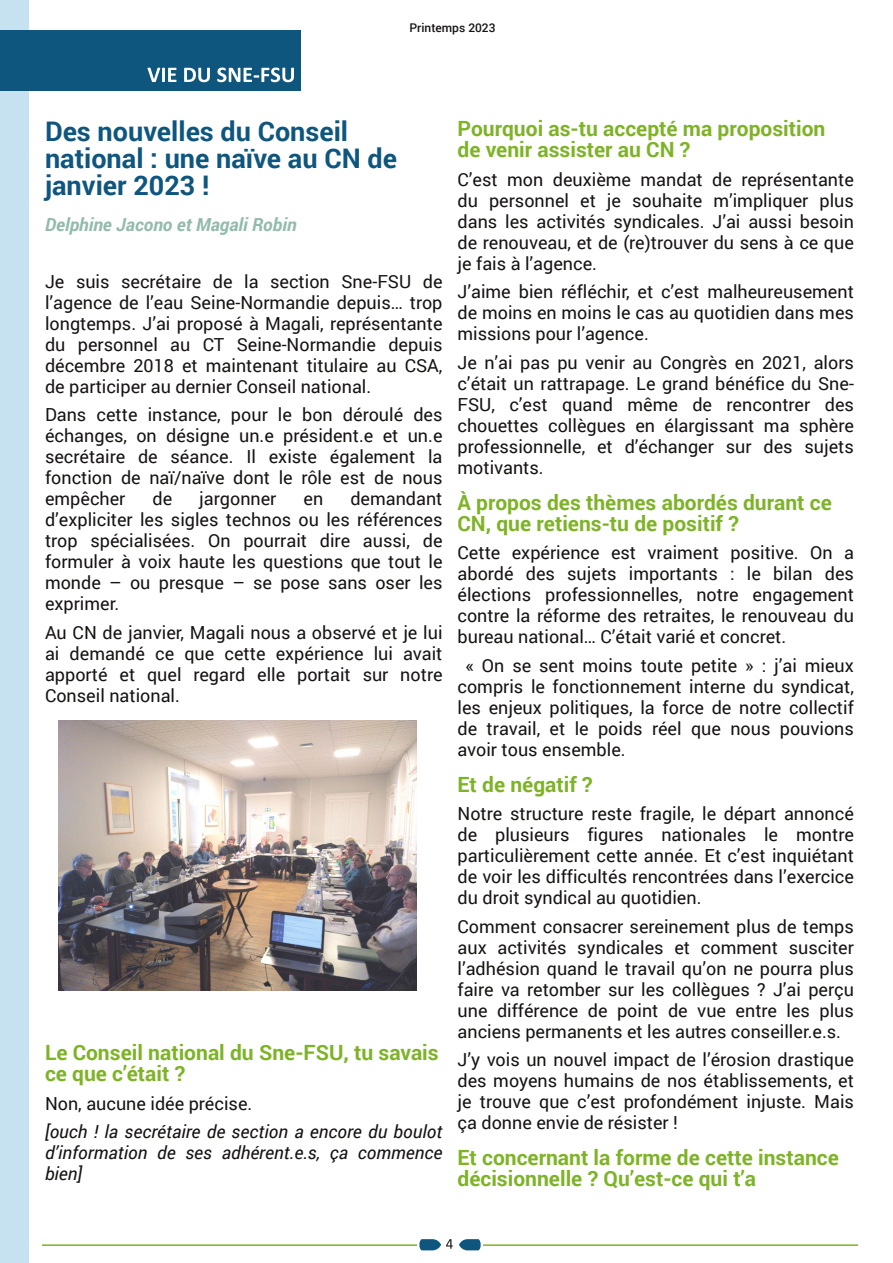
<style>
.page{position:relative;width:893px;height:1263px;background:#fff}
.page>*{position:absolute;margin:0;border:0;box-sizing:border-box;transform-origin:0 0}
.t1{font:700 27px/27px "Roboto";color:#0f567f}
.t2{font:700 21px/21px "Roboto";color:#7eb328}
.t3{font:18px/21px "Roboto";color:#161413;text-align:justify}
.t4{font:italic 18px/21px "Roboto";color:#161413;text-align:justify}
.t5{font:italic 700 18px "Roboto";color:#93bbad}
.t6{font:500 12px "Roboto";color:#161413}
</style>
<div class="page">
<div style="left:0;top:0;width:29px;height:1263px;background:#c6e1f0"></div>
<hr style="left:42px;top:1244px;width:375px;height:2px;background:#7eb328">
<svg style="left:459px;top:1239px;width:22px;height:11px"></svg>
<svg style="left:419px;top:1239px;width:34px;height:11px"></svg>
<hr style="left:483px;top:1244px;width:375px;height:2px;background:#7eb328">
<div style="left:0;top:30px;width:300px;height:60px;background:#0f567f"></div>
<svg style="left:147px;top:68px;width:29px;height:14px"></svg>
<svg style="left:184px;top:68px;width:26px;height:14px"></svg>
<svg style="left:217px;top:68px;width:77px;height:14px"></svg>
<img style="left:58px;top:720px;width:359px;height:270px">
<p class="t6" style="left:410px;top:19px;width:88px">Printemps 2023</p>
<h1 class="t1" style="left:45px;top:117px;width:354px">Des nouvelles du Conseil national : une naïve au CN de janvier 2023 !</h1>
<p class="t5" style="left:45px;top:212px;width:253px">Delphine Jacono et Magali Robin</p>
<p class="t3" style="left:45px;top:270px;width:399px">Je suis secrétaire de la section Sne-FSU de l’agence de l’eau Seine-Normandie depuis… trop longtemps. J’ai proposé à Magali, représentante du personnel au CT Seine-Normandie depuis décembre 2018 et maintenant titulaire au CSA, de participer au dernier Conseil national.</p>
<p class="t3" style="left:45px;top:404px;width:399px">Dans cette instance, pour le bon déroulé des échanges, on désigne un.e président.e et un.e secrétaire de séance. Il existe également la fonction de naï/naïve dont le rôle est de nous empêcher</p>
<p class="t3" style="left:45px;top:488px;width:399px;text-indent:305px">demandant d’expliciter les sigles technos ou les références trop spécialisées. On pourrait dire aussi, de formuler à voix haute les questions que tout le monde – ou presque – se pose sans oser les exprimer.</p>
<p class="t3" style="left:45px;top:621px;width:399px">Au CN de janvier, Magali nous a observé et je lui ai demandé ce que cette expérience lui avait apporté et quel regard elle portait sur notre Conseil national.</p>
<p class="t3" style="left:153px;top:488px;width:21px">de</p>
<p class="t3" style="left:199px;top:488px;width:79px">jargonner</p>
<p class="t3" style="left:304px;top:488px;width:21px">en</p>
<p class="t2" style="left:45px;top:1041px;width:395px">Le Conseil national du Sne-FSU, tu savais ce que c’était ?</p>
<p class="t3" style="left:45px;top:1092px;width:209px">Non, aucune idée précise.</p>
<p class="t4" style="left:45px;top:1121px;width:399px">[ouch ! la secrétaire de section a encore du boulot d’information de ses adhérent.e.s, ça commence bien]</p>
<p class="t2" style="left:458px;top:117px;width:369px">Pourquoi as-tu accepté ma proposition de venir assister au CN ?</p>
<p class="t3" style="left:458px;top:168px;width:398px">C’est mon deuxième mandat de représentante du personnel et je souhaite m’impliquer plus dans les activités syndicales. J’ai aussi besoin de renouveau, et de (re)trouver du sens à ce que je fais à l’agence.</p>
<p class="t3" style="left:458px;top:281px;width:398px">J’aime bien réfléchir, et c’est malheureusement de moins en moins le cas au quotidien dans mes missions pour l’agence.</p>
<p class="t3" style="left:458px;top:351px;width:398px">Je n’ai pas pu venir au Congrès en 2021, alors c’était un rattrapage. Le grand bénéfice du Sne-FSU, c’est quand même de rencontrer des chouettes collègues en élargissant ma sphère professionnelle, et d’échanger sur des sujets motivants.</p>
<p class="t2" style="left:458px;top:491px;width:376px">À propos des thèmes abordés durant ce<br>CN, que retiens-tu de positif ?</p>
<p class="t3" style="left:458px;top:542px;width:398px">Cette expérience est vraiment positive. On a abordé des sujets importants : le bilan des élections professionnelles, notre engagement contre la réforme des retraites, le renouveau du bureau national… C’était varié et concret.</p>
<p class="t3" style="left:458px;top:654px;width:398px;text-indent:8px">« On se sent moins toute petite » : j’ai mieux compris le fonctionnement interne du syndicat, les enjeux politiques, la force de notre collectif de travail, et le poids réel que nous pouvions avoir tous ensemble.</p>
<p class="t2" style="left:458px;top:773px;width:137px">Et de négatif ?</p>
<p class="t3" style="left:458px;top:803px;width:398px">Notre structure reste fragile, le départ annoncé de plusieurs figures nationales le montre particulièrement cette année. Et c’est inquiétant de voir les difficultés rencontrées dans l’exercice du droit syndical au quotidien.</p>
<p class="t3" style="left:458px;top:915px;width:398px">Comment consacrer sereinement plus de temps aux activités syndicales et comment susciter l’adhésion quand le travail qu’on ne pourra plus faire va retomber sur les collègues ? J’ai perçu une différence de point de vue entre les plus anciens permanents et les autres conseiller.e.s.</p>
<p class="t3" style="left:458px;top:1049px;width:398px">J’y vois un nouvel impact de l’érosion drastique des moyens humains de nos établissements, et je trouve que c’est profondément injuste. Mais ça donne envie de résister !</p>
<p class="t2" style="left:458px;top:1146px;width:383px">Et concernant la forme de cette instance décisionnelle ? Qu’est-ce qui t’a</p>
</div>
